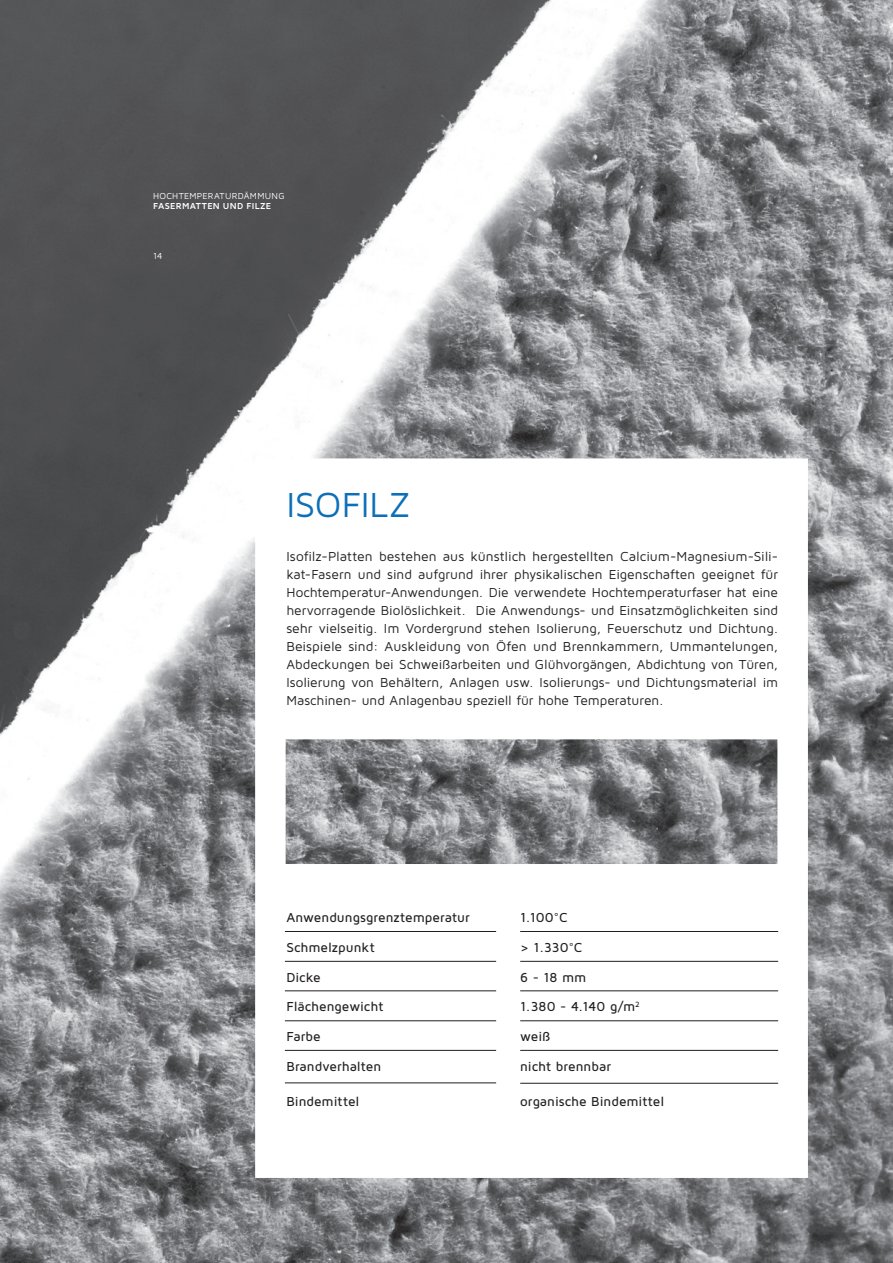
<style>
.page{position:relative;width:893px;height:1263px;background:#fff}
.page>*{position:absolute;margin:0;border:0;box-sizing:border-box;transform-origin:0 0}
.t1{font:36px "Maven Pro";letter-spacing:-.005em;color:#0c6fb8}
.t2{font:13.5px/18px "Maven Pro";color:#231f20;text-align:justify}
.t3{font:500 13.5px "Maven Pro";color:#231f20}
.t4{font:9px "Maven Pro";letter-spacing:.03em;color:#fff}
.t5{font:700 9px "Maven Pro";letter-spacing:.035em;color:#fff}
</style>
<div class="page">
<img style="left:0;top:0;width:893px;height:1263px">
<svg style="left:255px;top:458px;width:553px;height:720px"></svg>
<hr style="left:285px;top:931px;width:211px;height:1px;background:#231f20">
<hr style="left:285px;top:990px;width:211px;height:1px;background:#231f20">
<hr style="left:285px;top:961px;width:211px;height:1px;background:#231f20">
<hr style="left:285px;top:1020px;width:211px;height:1px;background:#231f20">
<hr style="left:285px;top:1050px;width:211px;height:1px;background:#231f20">
<hr style="left:285px;top:1082px;width:211px;height:1px;background:#231f20">
<hr style="left:520px;top:931px;width:258px;height:1px;background:#231f20">
<hr style="left:520px;top:990px;width:258px;height:1px;background:#231f20">
<hr style="left:520px;top:961px;width:258px;height:1px;background:#231f20">
<hr style="left:520px;top:1020px;width:258px;height:1px;background:#231f20">
<hr style="left:520px;top:1050px;width:258px;height:1px;background:#231f20">
<hr style="left:520px;top:1083px;width:258px;height:1px;background:#231f20">
<p class="t4" style="left:153px;top:190px;width:133px">HOCHTEMPERATURDÄMMUNG</p>
<p class="t5" style="left:153px;top:201px;width:120px">FASERMATTEN UND FILZE</p>
<p class="t4" style="left:153px;top:250px;width:11px">14</p>
<h1 class="t1" style="left:286px;top:482px;width:126px">ISOFILZ</h1>
<p class="t2" style="left:286px;top:547px;width:493px">Isofilz-Platten bestehen aus künstlich hergestellten Calcium-Magnesium-Sili&shy;kat-Fasern und sind aufgrund ihrer physikalischen Eigenschaften geeignet für Hochtemperatur-Anwendungen. Die verwendete Hochtemperaturfaser hat eine hervorragende Biolöslichkeit. Die Anwendungs- und Einsatzmöglichkeiten sind sehr vielseitig. Im Vordergrund stehen Isolierung, Feuerschutz und Dichtung.<br>Beispiele sind: Auskleidung von Öfen und Brennkammern, Ummantelungen, Abdeckungen bei Schweißarbeiten und Glühvorgängen, Abdichtung von Türen, Isolierung von Behältern, Anlagen usw. Isolierungs- und Dichtungsmaterial im Maschinen- und Anlagenbau speziell für hohe Temperaturen.</p>
<p class="t3" style="left:286px;top:909px;width:185px">Anwendungsgrenztemperatur</p>
<p class="t3" style="left:286px;top:939px;width:90px">Schmelzpunkt</p>
<p class="t3" style="left:286px;top:968px;width:36px">Dicke</p>
<p class="t3" style="left:286px;top:998px;width:99px">Flächengewicht</p>
<p class="t3" style="left:286px;top:1028px;width:36px">Farbe</p>
<p class="t3" style="left:286px;top:1058px;width:96px">Brandverhalten</p>
<p class="t3" style="left:286px;top:1093px;width:75px">Bindemittel</p>
<p class="t3" style="left:520px;top:909px;width:49px">1.100°C</p>
<p class="t3" style="left:520px;top:939px;width:64px">&gt; 1.330°C</p>
<p class="t3" style="left:520px;top:969px;width:68px">6 - 18 mm</p>
<p class="t3" style="left:520px;top:998px;width:121px">1.380 - 4.140 g/m<sup>2</sup></p>
<p class="t3" style="left:520px;top:1028px;width:32px">weiß</p>
<p class="t3" style="left:520px;top:1058px;width:92px">nicht brennbar</p>
<p class="t3" style="left:520px;top:1093px;width:146px">organische Bindemittel</p>
</div>
